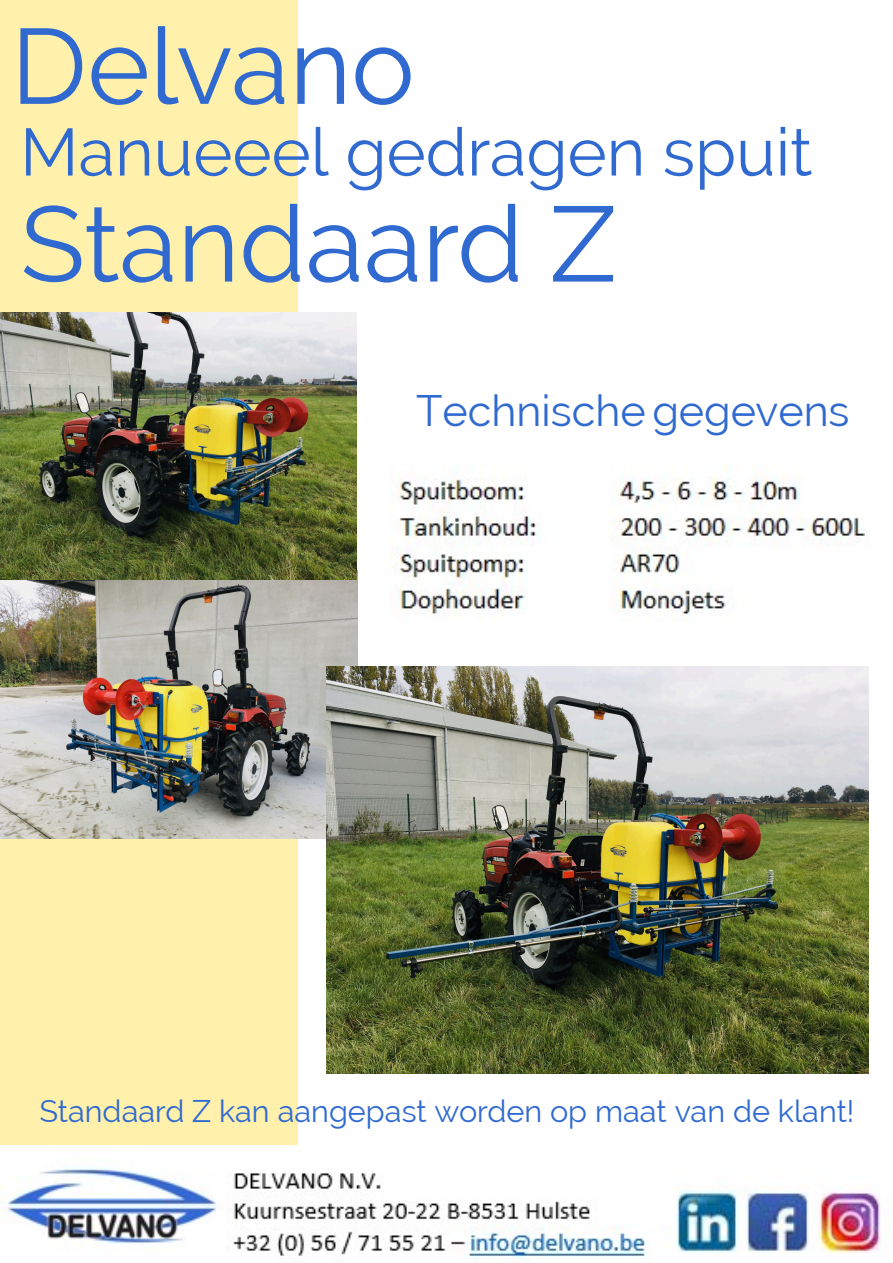
<style>
.page{position:relative;width:893px;height:1263px;background:#fff}
.page>*{position:absolute;margin:0;border:0;box-sizing:border-box;transform-origin:0 0}
.t1{font:106.5px/177.8px "Raleway";color:#306ad0}
.t2{font:66.6px "Raleway";color:#306ad0}
.t3{font:43.2px "Raleway";color:#306ad0}
.t4{font:30.75px "Raleway";color:#306ad0}
</style>
<div class="page">
<div style="left:0;top:0;width:298px;height:1263px;background:#fff0ac"></div>
<img style="left:0;top:1146px;width:881px;height:117px">
<img style="left:0;top:580px;width:357px;height:259px">
<img style="left:0;top:312px;width:357px;height:268px">
<img style="left:327px;top:667px;width:542px;height:406px">
<img style="left:391px;top:463px;width:474px;height:158px">
<h1 class="t1" style="left:11px;top:-23px;width:607px">Delvano<br>Standaard Z</h1>
<h2 class="t2" style="left:20px;top:113px;width:794px">Manueeel gedragen spuit</h2>
<h3 class="t3" style="left:416px;top:386px;width:435px">Technische gegevens</h3>
<p class="t4" style="left:39px;top:1093px;width:816px">Standaard Z kan aangepast worden op maat van de klant!</p>
</div>
